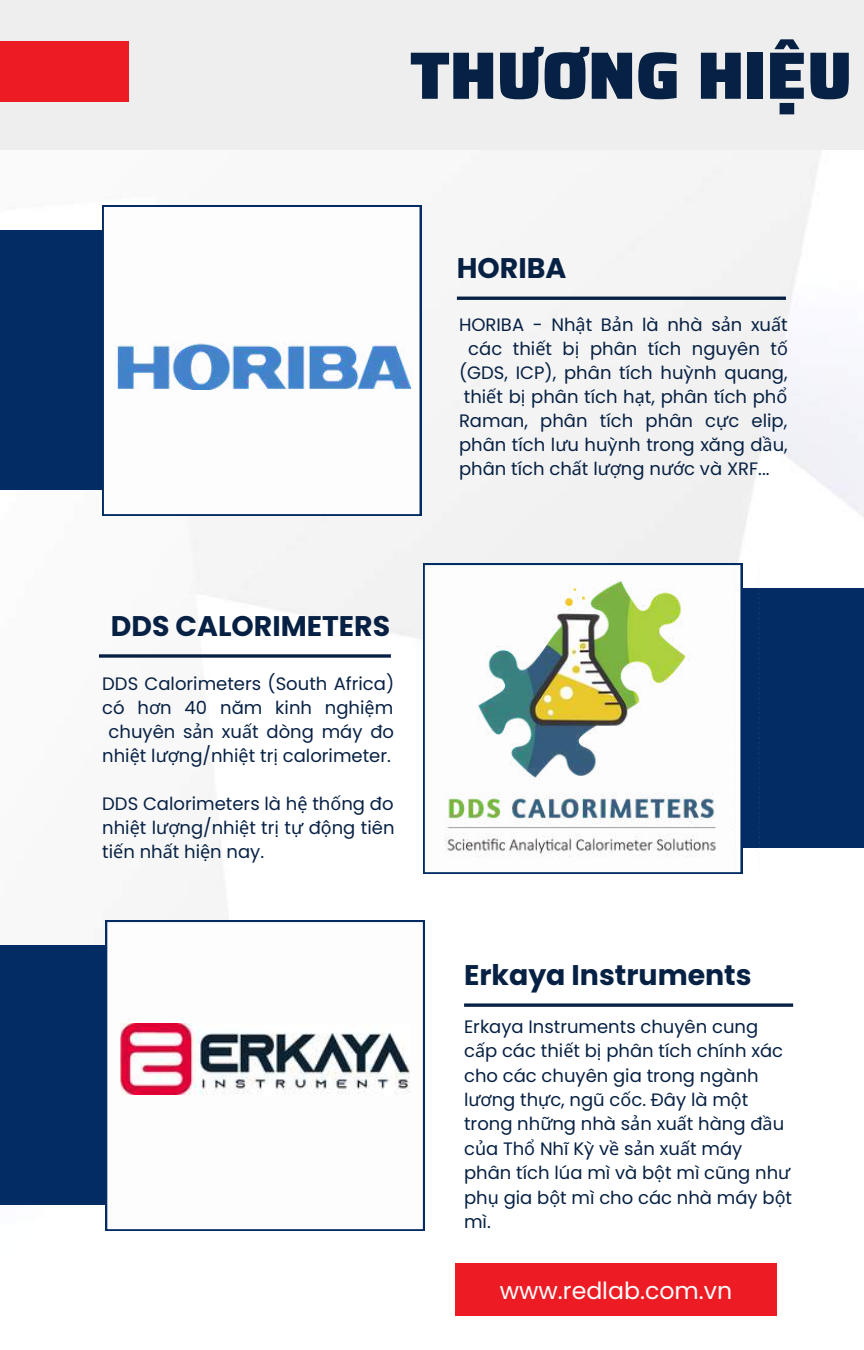
<style>
.page{position:relative;width:864px;height:1350px;background:#fff}
.page>*{position:absolute;margin:0;border:0;box-sizing:border-box;transform-origin:0 0}
.t1{font:900 67.05px "Saira";color:#072144}
.t2{font:700 28.35px "Poppins";color:#072144}
.t3{font:23.62px "Poppins";color:#fdfdfd}
.t4{font:18px/24.3px "Poppins";color:#072144}
.s1{font-family:"Noto Sans"}
</style>
<div class="page">
<img style="left:0;top:149px;width:864px;height:1167px">
<div style="left:0;top:0;width:864px;height:149px;background:#eee"></div>
<div style="left:0;top:41px;width:128px;height:60px;background:#ed1c24"></div>
<hr style="left:457px;top:297px;width:329px;height:3px;background:#072144">
<div style="left:0;top:231px;width:232px;height:259px;background:#032c64"></div>
<svg style="left:102px;top:205px;width:319px;height:311px"></svg>
<img style="left:106px;top:309px;width:307px;height:81px">
<svg style="left:99px;top:654px;width:292px;height:4px"></svg>
<div style="left:641px;top:588px;width:223px;height:260px;background:#032c64"></div>
<img style="left:743px;top:563px;width:17px;height:310px">
<svg style="left:423px;top:563px;width:319px;height:311px"></svg>
<img style="left:428px;top:563px;width:307px;height:309px">
<div style="left:456px;top:1264px;width:321px;height:52px;background:#ed1c24"></div>
<div style="left:0;top:946px;width:235px;height:259px;background:#032c64"></div>
<svg style="left:106px;top:920px;width:319px;height:311px"></svg>
<img style="left:121px;top:1023px;width:288px;height:71px">
<svg style="left:464px;top:1003px;width:329px;height:4px"></svg>
<h1 class="t1" style="left:410px;top:23px;width:444px">THƯƠNG HIỆU</h1>
<h2 class="t2" style="left:111px;top:606px;width:281px">DDS CALORIMETERS</h2>
<p class="t4" style="left:102px;top:671px;width:293px;text-align:center">DDS Calorimeters (South Africa) có h<span class="s1">ơ</span>n 40 năm kinh nghi<span class="s1">ệ</span>m chuyên s<span class="s1">ả</span>n xu<span class="s1">ấ</span>t dòng máy đo nhi<span class="s1">ệ</span>t l<span class="s1">ượ</span>ng/nhi<span class="s1">ệ</span>t tr<span class="s1">ị</span> calorimeter.</p>
<p class="t4" style="left:102px;top:791px;width:294px;text-align:justify">DDS Calorimeters là h<span class="s1">ệ</span> th<span class="s1">ố</span>ng đo nhi<span class="s1">ệ</span>t l<span class="s1">ượ</span>ng/nhi<span class="s1">ệ</span>t tr<span class="s1">ị</span> t<span class="s1">ự</span> đ<span class="s1">ộ</span>ng tiên ti<span class="s1">ế</span>n nh<span class="s1">ấ</span>t hi<span class="s1">ệ</span>n nay.</p>
<h2 class="t2" style="left:457px;top:248px;width:111px">HORIBA</h2>
<p class="t4" style="left:459px;top:313px;width:330px">HORIBA - Nh<span class="s1">ậ</span>t B<span class="s1">ả</span>n là nhà s<span class="s1">ả</span>n xu<span class="s1">ấ</span>t</p>
<p class="t4" style="left:468px;top:337px;width:321px">các thi<span class="s1">ế</span>t b<span class="s1">ị</span> phân tích nguyên t<span class="s1">ố</span></p>
<p class="t4" style="left:459px;top:361px;width:330px">(GDS, ICP), phân tích huỳnh quang,</p>
<p class="t4" style="left:464px;top:385px;width:325px">thi<span class="s1">ế</span>t b<span class="s1">ị</span> phân tích h<span class="s1">ạ</span>t, phân tích ph<span class="s1">ổ</span></p>
<p class="t4" style="left:459px;top:409px;width:330px">Raman, phân tích phân c<span class="s1">ự</span>c elip,</p>
<p class="t4" style="left:459px;top:433px;width:330px">phân tích l<span class="s1">ư</span>u huỳnh trong xăng d<span class="s1">ầ</span>u,</p>
<p class="t4" style="left:459px;top:457px;width:312px">phân tích ch<span class="s1">ấ</span>t l<span class="s1">ượ</span>ng n<span class="s1">ướ</span>c và XRF...</p>
<h2 class="t2" style="left:464px;top:955px;width:289px">Erkaya Instruments</h2>
<p class="t4" style="left:464px;top:1015px;width:330px">Erkaya Instruments chuyên cung c<span class="s1">ấ</span>p các thi<span class="s1">ế</span>t b<span class="s1">ị</span> phân tích chính xác cho các chuyên gia trong ngành l<span class="s1">ươ</span>ng th<span class="s1">ự</span>c, ngũ c<span class="s1">ố</span>c. Đây là m<span class="s1">ộ</span>t trong nh<span class="s1">ữ</span>ng nhà s<span class="s1">ả</span>n xu<span class="s1">ấ</span>t hàng đ<span class="s1">ầ</span>u c<span class="s1">ủ</span>a Th<span class="s1">ổ</span> Nhĩ Kỳ v<span class="s1">ề</span> s<span class="s1">ả</span>n xu<span class="s1">ấ</span>t máy phân tích lúa mì và b<span class="s1">ộ</span>t mì cũng nh<span class="s1">ư </span>ph<span class="s1">ụ</span> gia b<span class="s1">ộ</span>t mì cho các nhà máy b<span class="s1">ộ</span>t mì.</p>
<h3 class="t3" style="left:500px;top:1274px;width:234px">www.redlab.com.vn</h3>
</div>
